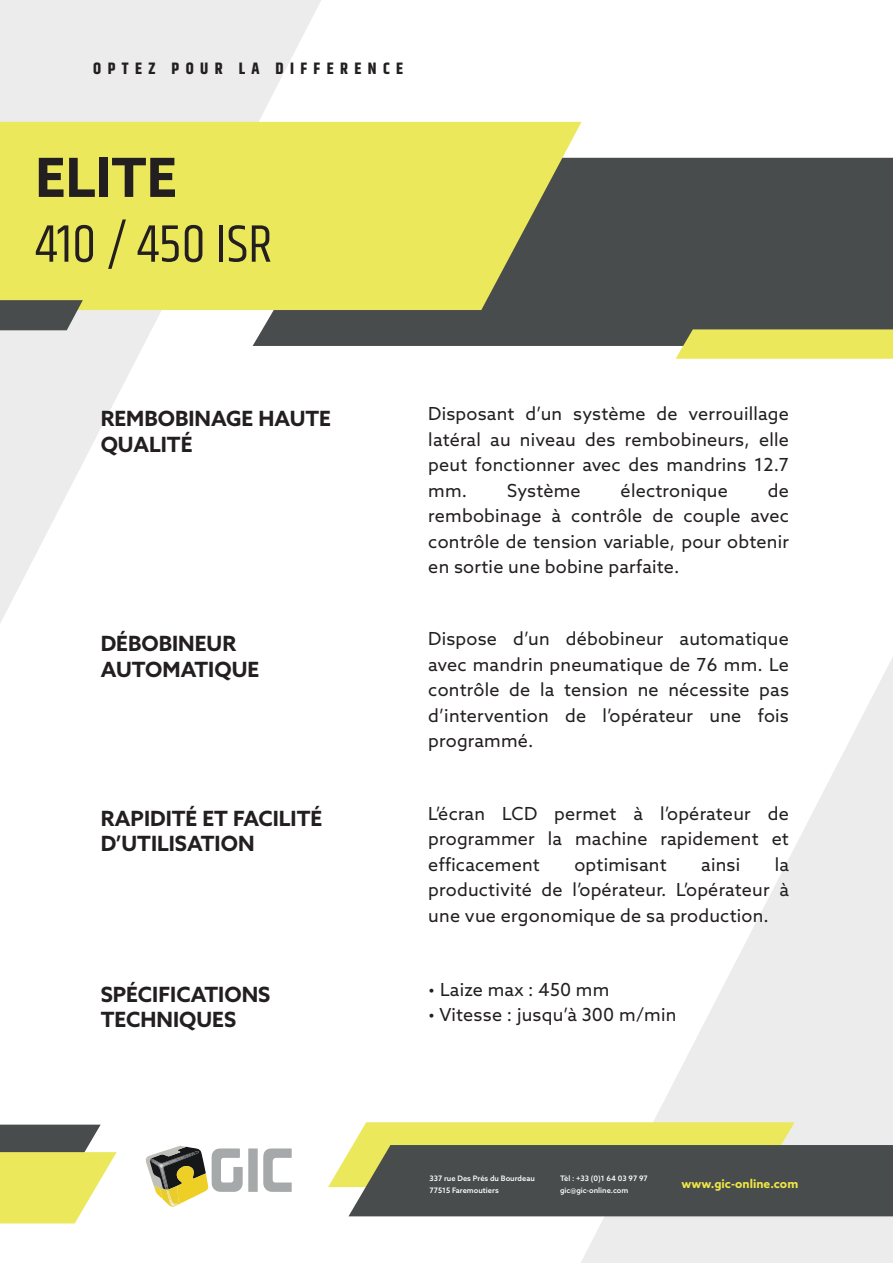
<style>
.page{position:relative;width:893px;height:1263px;background:#fff}
.page>*{position:absolute;margin:0;border:0;box-sizing:border-box;transform-origin:0 0}
.t1{font:54px "Khand";color:#231f20}
.t2{font:700 54px "Azo Sans";color:#231f20}
.t3{font:700 21px/25.2px "Azo Sans";color:#231f20}
.t4{font:18px/25.5px "Azo Sans";letter-spacing:.01em;color:#231f20;text-align:justify}
.t5{font:700 16.5px "Khand";letter-spacing:.39em;color:#231f20}
.t6{font:700 12px "Azo Sans";color:#efe746}
.t7{font:500 7.5px/12px "Azo Sans";color:#fff}
</style>
<div class="page">
<svg style="left:580px;top:657px;width:313px;height:606px"></svg>
<svg style="left:0;top:1124px;width:117px;height:99px"></svg>
<svg style="left:328px;top:1122px;width:565px;height:94px;background:#7a7c5e"></svg>
<svg style="left:146px;top:1146px;width:146px;height:61px"></svg>
<svg style="left:0;top:0;width:327px;height:623px"></svg>
<div style="left:253px;top:158px;width:640px;height:188px;background:#494c4c"></div>
<svg style="left:0;top:122px;width:582px;height:188px;background:#dedb5b"></svg>
<svg style="left:676px;top:329px;width:217px;height:30px;background:#e4e15d"></svg>
<svg style="left:0;top:300px;width:83px;height:30px;background:#595c5a"></svg>
<p class="t5" style="left:93px;top:57px;width:311px">OPTEZ POUR LA DIFFERENCE</p>
<h1 class="t2" style="left:35px;top:142px;width:143px">ELITE</h1>
<h1 class="t1" style="left:35px;top:211px;width:239px">410 / 450 ISR</h1>
<p class="t3" style="left:101px;top:406px;width:232px">REMBOBINAGE HAUTE<br>QUALITÉ</p>
<p class="t3" style="left:101px;top:631px;width:160px">DÉBOBINEUR<br>AUTOMATIQUE</p>
<p class="t3" style="left:101px;top:806px;width:223px">RAPIDITÉ ET FACILITÉ<br>D’UTILISATION</p>
<p class="t3" style="left:101px;top:981px;width:171px">SPÉCIFICATIONS<br>TECHNIQUES</p>
<p class="t4" style="left:428px;top:401px;width:362px">Disposant d’un système de verrouillage latéral au niveau des rembobineurs, elle peut fonctionner avec des mandrins 12.7 mm. Système</p>
<p class="t4" style="left:428px;top:477px;width:362px;text-indent:340px">de rembobinage à contrôle de couple avec contrôle de tension variable, pour obtenir en sortie une bobine parfaite.</p>
<p class="t4" style="left:621px;top:477px;width:109px">électronique</p>
<p class="t4" style="left:428px;top:626px;width:362px">Dispose d’un débobineur automatique avec mandrin pneumatique de 76 mm. Le contrôle de la tension ne nécessite pas d’intervention de l’opérateur une fois programmé.</p>
<p class="t4" style="left:428px;top:800px;width:362px">L’écran LCD permet à l’opérateur de programmer la machine rapidement et efficacement</p>
<p class="t4" style="left:428px;top:851px;width:362px;text-indent:346px">la productivité de l’opérateur. L’opérateur à une vue ergonomique de sa production.</p>
<p class="t4" style="left:574px;top:851px;width:94px">optimisant</p>
<p class="t4" style="left:701px;top:851px;width:41px">ainsi</p>
<p class="t4" style="left:428px;top:976px;width:183px">• Laize max : 450 mm</p>
<p class="t4" style="left:428px;top:1002px;width:250px">• Vitesse : jusqu’à 300 m/min</p>
<p class="t7" style="left:430px;top:1172px;width:107px">337 rue Des Prés du Bourdeau<br>77515 Faremoutiers</p>
<p class="t7" style="left:560px;top:1172px;width:89px">Tèl : +33 (0)1 64 03 97 97 gic@gic-online.com</p>
<p class="t6" style="left:682px;top:1175px;width:118px">www.gic-online.com</p>
</div>
